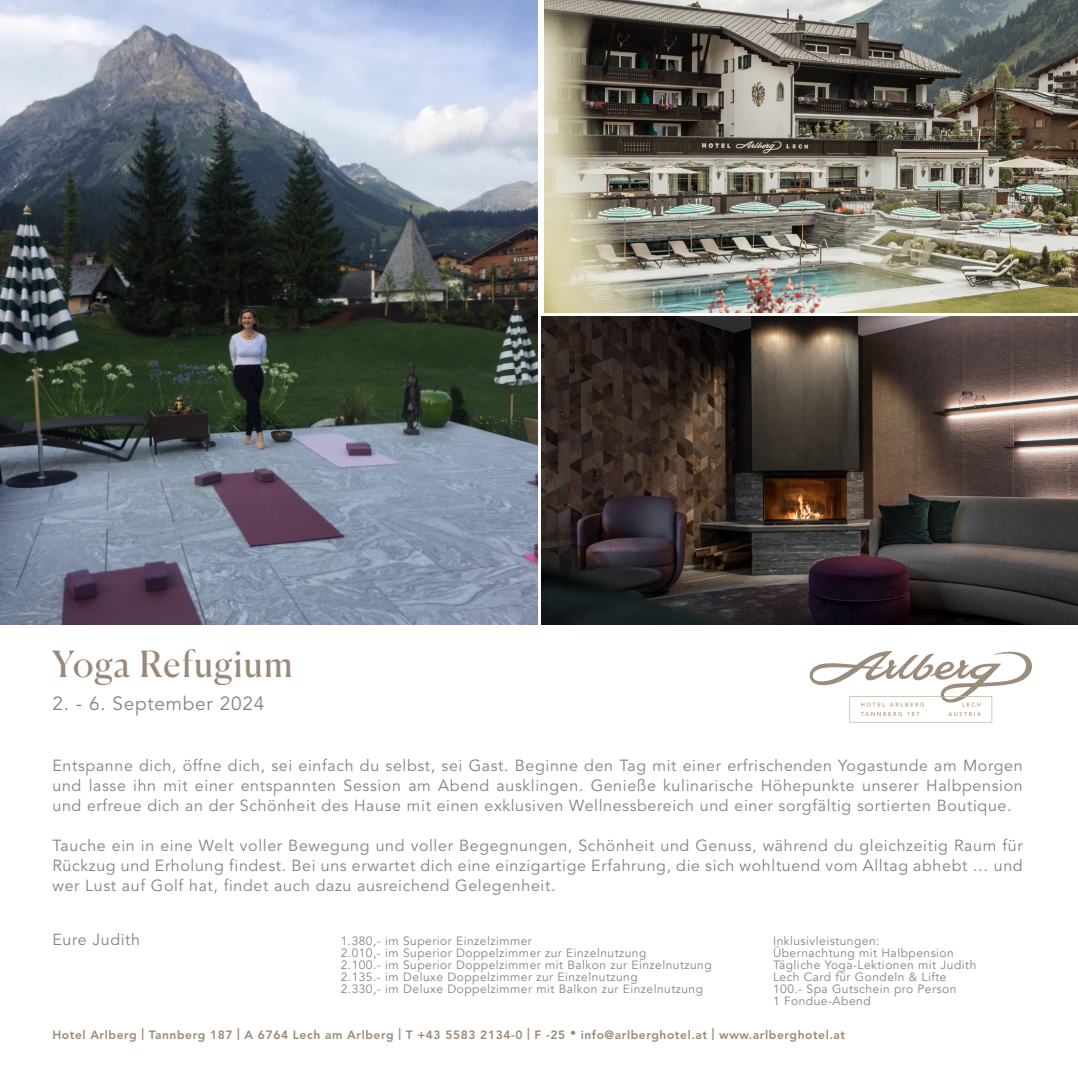
<style>
.page{position:relative;width:1078px;height:1078px;background:#fff}
.page>*{position:absolute;margin:0;border:0;box-sizing:border-box;transform-origin:0 0}
.t1{font:36px "Canela";letter-spacing:.03em;color:#9a8978}
.t2{font:19px "Avenir LT Std";letter-spacing:.04em;color:#85837e}
.t3{font:16px/20px "Avenir LT Std";letter-spacing:.04em;color:#85837e;text-align:justify}
.t4{font:12px "Avenir";letter-spacing:.04em;color:#85837e}
.t5{font:800 12px "Avenir LT Std";letter-spacing:.05em;color:#9a8978}
</style>
<div class="page">
<img style="left:0;top:0;width:537px;height:624px">
<img style="left:541px;top:316px;width:536px;height:308px">
<img style="left:544px;top:0;width:533px;height:312px">
<svg style="left:809px;top:651px;width:223px;height:71px"></svg>
<p class="t1" style="left:52px;top:635px;width:242px">Yoga Refugium</p>
<p class="t2" style="left:52px;top:692px;width:213px">2. - 6. September 2024</p>
<p class="t3" style="left:52px;top:755px;width:971px">Entspanne dich, öffne dich, sei einfach du selbst, sei Gast. Beginne den Tag mit einer erfrischenden Yogastunde am Morgen und lasse ihn mit einer entspannten Session am Abend ausklingen. Genieße kulinarische Höhepunkte unserer Halbpension und erfreue dich an der Schönheit des Hause mit einen exklusiven Wellnessbereich und einer sorgfältig sortierten Boutique.</p>
<p class="t3" style="left:52px;top:835px;width:971px">Tauche ein in eine Welt voller Bewegung und voller Begegnungen, Schönheit und Genuss, während du gleichzeitig Raum für Rückzug und Erholung findest. Bei uns erwartet dich eine einzigartige Erfahrung, die sich wohltuend vom Alltag abhebt … und wer Lust auf Golf hat, findet auch dazu ausreichend Gelegenheit.</p>
<p class="t3" style="left:52px;top:929px;width:89px">Eure Judith</p>
<p class="t4" style="left:340px;top:933px;width:193px">1.380,- im Superior Einzelzimmer</p>
<p class="t4" style="left:772px;top:933px;width:108px">Inklusivleistungen:</p>
<p class="t4" style="left:340px;top:945px;width:307px">2.010,- im Superior Doppelzimmer zur Einzelnutzung</p>
<p class="t4" style="left:772px;top:945px;width:182px">Übernachtung mit Halbpension</p>
<p class="t4" style="left:340px;top:957px;width:372px">2.100.- im Superior Doppelzimmer mit Balkon zur Einzelnutzung</p>
<p class="t4" style="left:772px;top:957px;width:205px">Tägliche Yoga-Lektionen mit Judith</p>
<p class="t4" style="left:340px;top:969px;width:298px">2.135.- im Deluxe Doppelzimmer zur Einzelnutzung</p>
<p class="t4" style="left:772px;top:969px;width:175px">Lech Card für Gondeln &amp; Lifte</p>
<p class="t4" style="left:340px;top:981px;width:364px">2.330,- im Deluxe Doppelzimmer mit Balkon zur Einzelnutzung</p>
<p class="t4" style="left:772px;top:981px;width:185px">100.- Spa Gutschein pro Person</p>
<p class="t4" style="left:772px;top:993px;width:99px">1 Fondue-Abend</p>
<p class="t5" style="left:52px;top:1027px;width:794px">Hotel Arlberg | Tannberg 187 | A 6764 Lech am Arlberg | T +43 5583 2134-0 | F -25 • info@arlberghotel.at | www.arlberghotel.at</p>
</div>
